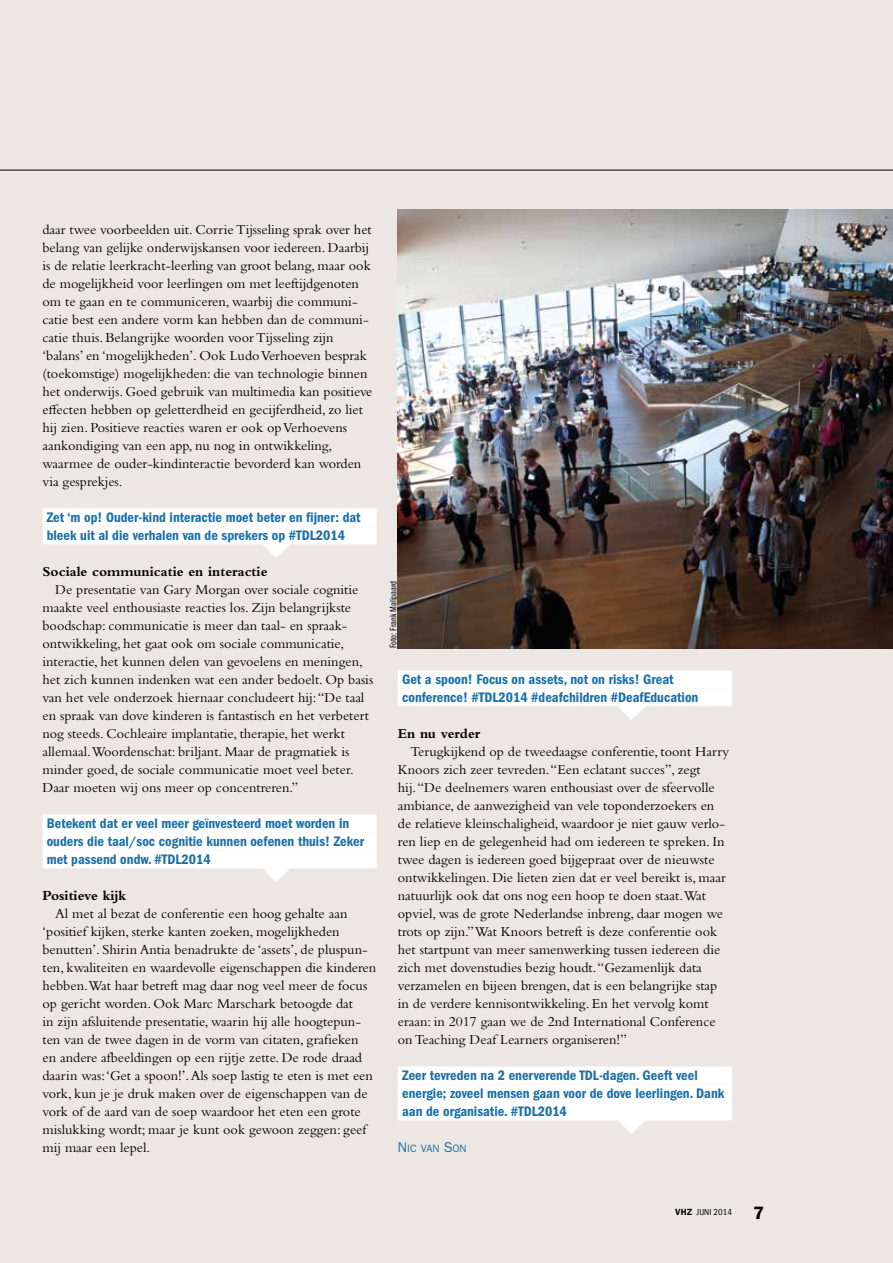
<style>
.page{position:relative;width:893px;height:1263px;background:#ece7e2}
.page>*{position:absolute;margin:0;border:0;box-sizing:border-box;transform-origin:0 0}
.t1{font:14.25px/18px "Bembo Std";color:#000}
.t2{font:14.25px/18px "ITC Franklin Gothic Std Dm Cd";color:#1e6fa5}
.t3{font:700 14.25px "Bembo Std";color:#000}
.t4{font:10.65px "ITC Franklin Gothic Std";color:#1e6fa5}
.t5{font:9.75px "ITC Franklin Gothic Std Bk Cp";color:#000}
.t6{font:condensed 9px "ITC Franklin Gothic Std";color:#000}
.s1{font-size:14.25px}
.s2{font-weight:600;font-stretch:normal}
.s3{font-weight:600;font-stretch:normal;font-size:18px}
</style>
<div class="page">
<hr style="left:0;top:170px;width:893px;height:1px;background:#000">
<img style="left:398px;top:210px;width:495px;height:438px">
<svg style="left:617px;top:706px;width:29px;height:14px"></svg>
<svg style="left:613px;top:1120px;width:36px;height:14px"></svg>
<svg style="left:262px;top:868px;width:29px;height:14px"></svg>
<svg style="left:262px;top:544px;width:28px;height:14px"></svg>
<div style="left:43px;top:508px;width:334px;height:18px;background:#fff"></div>
<div style="left:43px;top:526px;width:334px;height:18px;background:#fff"></div>
<div style="left:43px;top:814px;width:334px;height:18px;background:#fff"></div>
<div style="left:43px;top:832px;width:334px;height:18px;background:#fff"></div>
<div style="left:43px;top:850px;width:334px;height:18px;background:#fff"></div>
<div style="left:398px;top:670px;width:334px;height:18px;background:#fff"></div>
<div style="left:398px;top:688px;width:334px;height:18px;background:#fff"></div>
<div style="left:398px;top:1066px;width:334px;height:18px;background:#fff"></div>
<div style="left:398px;top:1084px;width:334px;height:18px;background:#fff"></div>
<div style="left:398px;top:1102px;width:334px;height:18px;background:#fff"></div>
<p class="t1" style="left:43px;top:220px;width:331px">daar twee voorbeelden uit. Corrie Tijsseling sprak over het belang van gelijke onderwijskansen voor iedereen. Daarbij is de relatie leerkracht-leerling van groot belang, maar ook de mogelijkheid voor leerlingen om met leeftijdgenoten om te gaan en te communiceren, waarbij die communi&shy;catie best een andere vorm kan hebben dan de communi&shy;catie thuis. Belangrijke woorden voor Tijsseling zijn ‘balans’ en ‘mogelijkheden’. Ook Ludo Verhoeven besprak (toekomstige) mogelijkheden: die van technologie binnen het onderwijs. Goed gebruik van multimedia kan positieve effecten hebben op geletterdheid en gecijferdheid, zo liet hij zien. Positieve reacties waren er ook op Verhoevens aankondiging van een app, nu nog in ontwikkeling, waarmee de ouder-kindinteractie bevorderd kan worden via gesprekjes.</p>
<p class="t2" style="left:47px;top:508px;width:315px">Zet ‘m op! Ouder-kind interactie moet beter en fijner: dat bleek uit al die verhalen van de sprekers op #TDL2014</p>
<p class="t3" style="left:43px;top:564px;width:227px">Sociale communicatie en interactie</p>
<p class="t1" style="left:43px;top:580px;width:332px;text-indent:13px">De presentatie van Gary Morgan over sociale cognitie maakte veel enthousiaste reacties los. Zijn belangrijkste boodschap: communicatie is meer dan taal- en spraak&shy;ontwikkeling, het gaat ook om sociale communicatie, interactie, het kunnen delen van gevoelens en meningen, het zich kunnen indenken wat een ander bedoelt. Op basis van het vele onderzoek hiernaar concludeert hij: “De taal en spraak van dove kinderen is fantastisch en het verbetert nog steeds. Cochleaire implantatie, therapie, het werkt allemaal.Woordenschat: briljant. Maar de pragmatiek is minder goed, de sociale communicatie moet veel beter.<br>Daar moeten wij ons meer op concentreren.”</p>
<p class="t2" style="left:47px;top:814px;width:319px">Betekent dat er veel meer geïnvesteerd moet worden in ouders die taal/soc cognitie kunnen oefenen thuis! Zeker met passend ondw. #TDL2014</p>
<p class="t3" style="left:43px;top:888px;width:85px">Positieve kijk</p>
<p class="t1" style="left:43px;top:904px;width:335px;text-indent:13px">Al met al bezat de conferentie een hoog gehalte aan ‘positief kijken, sterke kanten zoeken, mogelijkheden benutten’. Shirin Antia benadrukte de ‘assets’, de pluspun&shy;ten, kwaliteiten en waardevolle eigenschappen die kinderen hebben.Wat haar betreft mag daar nog veel meer de focus op gericht worden. Ook Marc Marschark betoogde dat<br>in zijn afsluitende presentatie, waarin hij alle hoogtepun&shy;ten van de twee dagen in de vorm van citaten, grafieken<br>en andere afbeeldingen op een rijtje zette. De rode draad daarin was: ‘Get a spoon!’. Als soep lastig te eten is met een vork, kun je je druk maken over de eigenschappen van de vork of de aard van de soep waardoor het eten een grote mislukking wordt; maar je kunt ook gewoon zeggen: geef mij maar een lepel.</p>
<p class="t5" style="left:388px;top:648px;width:69px;rotate:-90deg">Foto: Frank Malipaard</p>
<p class="t2" style="left:402px;top:670px;width:298px">Get a spoon! Focus on assets, not on risks! Great conference! #TDL2014 #deafchildren #DeafEducation</p>
<p class="t3" style="left:398px;top:726px;width:84px">En nu verder</p>
<p class="t1" style="left:398px;top:742px;width:333px;text-indent:13px">Terugkijkend op de tweedaagse conferentie, toont Harry Knoors zich zeer tevreden. “Een eclatant succes”, zegt<br>hij. “De deelnemers waren enthousiast over de sfeervolle ambiance, de aanwezigheid van vele toponderzoekers en de relatieve kleinschaligheid, waardoor je niet gauw verlo&shy;ren liep en de gelegenheid had om iedereen te spreken. In twee dagen is iedereen goed bijgepraat over de nieuwste ontwikkelingen. Die lieten zien dat er veel bereikt is, maar natuurlijk ook dat ons nog een hoop te doen staat.Wat opviel, was de grote Nederlandse inbreng, daar mogen we trots op zijn.” Wat Knoors betreft is deze conferentie ook het startpunt van meer samenwerking tussen iedereen die zich met dovenstudies bezig houdt. “Gezamenlijk data verzamelen en bijeen brengen, dat is een belangrijke stap in de verdere kennisontwikkeling. En het vervolg komt eraan: in 2017 gaan we de 2nd International Conference on Teaching Deaf Learners organiseren!”</p>
<p class="t2" style="left:402px;top:1066px;width:324px">Zeer tevreden na 2 enerverende TDL-dagen. Geeft veel energie; zoveel mensen gaan voor de dove leerlingen. Dank aan de organisatie. #TDL2014</p>
<p class="t4" style="left:398px;top:1142px;width:63px"><span class="s1">N</span>IC VAN <span class="s1">S</span>ON</p>
<p class="t6" style="left:675px;top:1207px;width:90px"><span class="s2">VHZ</span> JUNI 2014 <span class="s3">7</span></p>
<p class="t6" style="left:635px;top:1207px;width:80px"><span class="s2">VHZ</span> AUGUSTUS 2012</p>
</div>
